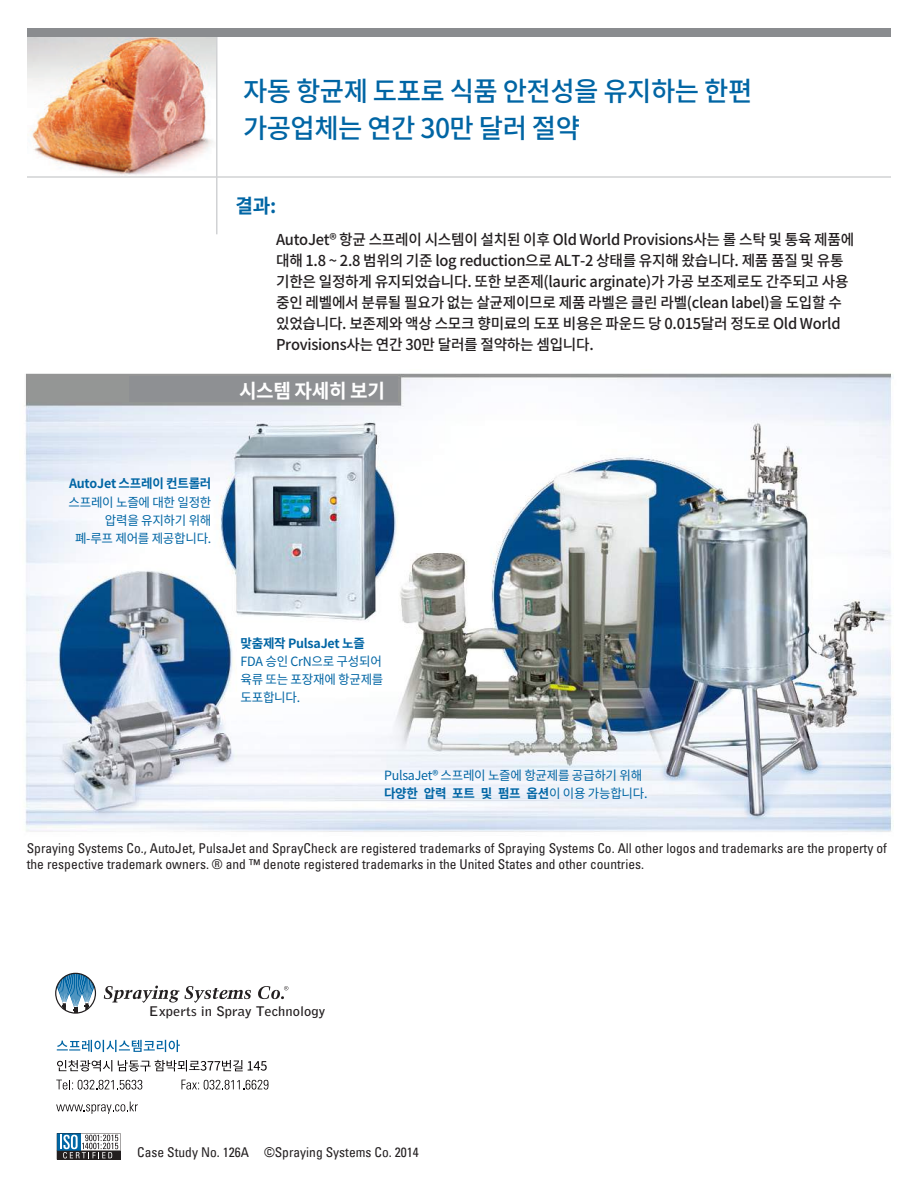
<style>
.page{position:relative;width:918px;height:1188px;background:#fff}
.page>*{position:absolute;margin:0;border:0;box-sizing:border-box;transform-origin:0 0}
.t1{font:500 27px/37.5px "Noto Sans CJ Kkr";letter-spacing:-.02em;color:#0065a4}
.t2{font:700 19.5px "Noto Sans CJ Kkr";letter-spacing:-.02em;color:#fff}
.t3{font:700 19.5px "Noto Sans CJ Kkr";color:#0065a4}
.t4{font:500 15px/21px "Noto Sans CJ Kkr";letter-spacing:-.02em;color:#231f20}
.t5{font:condensed 13.5px/16.2px "Univers";color:#231f20}
.t6{font:condensed 13.5px "Univers LT";color:#231f20}
.t7{font:700 13.2px "Bell Gothic Std";color:#231f20;scale:1.1 1}
.t8{font:12.75px/18px "Noto Sans CJ Kkr";letter-spacing:-.02em;color:#0065a4;text-align:right}
.t9{font:700 12.75px "Noto Sans CJ Kkr";letter-spacing:-.02em;color:#0065a4}
.t10{font:700 12.75px "Noto Sans Mono CJ Kkr";letter-spacing:-.02em;color:#0065a4}
.s1{font-family:"Noto Sans CJ Kkr";font-weight:400}
</style>
<div class="page">
<img style="left:27px;top:36px;width:189px;height:140px">
<hr style="left:216px;top:35px;width:2px;height:199px;background:#d1d2d4">
<hr style="left:27px;top:176px;width:864px;height:2px;background:#d1d2d4">
<div style="left:27px;top:28px;width:864px;height:8px;background:#8a8c8f"></div>
<svg style="left:55px;top:973px;width:41px;height:41px"></svg>
<svg style="left:104px;top:986px;width:147px;height:17px"></svg>
<svg style="left:258px;top:986px;width:30px;height:13px"></svg>
<svg style="left:57px;top:1040px;width:123px;height:12px"></svg>
<svg style="left:57px;top:1060px;width:55px;height:11px"></svg>
<svg style="left:118px;top:1060px;width:149px;height:11px"></svg>
<svg style="left:56px;top:1080px;width:86px;height:10px"></svg>
<svg style="left:182px;top:1080px;width:87px;height:10px"></svg>
<svg style="left:56px;top:1102px;width:82px;height:12px"></svg>
<img style="left:25px;top:373px;width:867px;height:459px">
<div style="left:130px;top:376px;width:268px;height:26px;background:#8e9093"></div>
<svg style="left:57px;top:1133px;width:64px;height:27px"></svg>
<h1 class="t1" style="left:243px;top:73px;width:511px">자동 항균제 도포로 식품 안전성을 유지하는 한편 가공업체는 연간 30만 달러 절약</h1>
<h2 class="t3" style="left:236px;top:195px;width:42px">결과:</h2>
<p class="t4" style="left:276px;top:229px;width:580px">AutoJet® 항균 스프레이 시스템이 설치된 이후 Old World Provisions사는 롤 스탁 및 통육 제품에 대해 1.8 ~ 2.8 범위의 기준 log reduction으로 ALT-2 상태를 유지해 왔습니다. 제품 품질 및 유통 기한은 일정하게 유지되었습니다. 또한 보존제(lauric arginate)가 가공 보조제로도 간주되고 사용 중인 레벨에서 분류될 필요가 없는 살균제이므로 제품 라벨은 클린 라벨(clean label)을 도입할 수 있었습니다. 보존제와 액상 스모크 향미료의 도포 비용은 파운드 당 0.015달러 정도로 Old World Provisions사는 연간 30만 달러를 절약하는 셈입니다.</p>
<h2 class="t2" style="left:239px;top:380px;width:147px">시스템 자세히 보기</h2>
<p class="t9" style="left:69px;top:477px;width:144px">AutoJet 스프레이 컨트롤러</p>
<p class="t8" style="left:69px;top:493px;width:144px">스프레이 노즐에 대한 일정한 압력을 유지하기 위해 폐-루프 제어를 제공합니다.</p>
<p class="t9" style="left:241px;top:636px;width:126px">맞춤제작 PulsaJet 노즐</p>
<p class="t8" style="left:241px;top:653px;width:144px;text-align:left">FDA 승인 CrN으로 구성되어 육류 또는 포장재에 항균제를 도포합니다.</p>
<p class="t8" style="left:384px;top:767px;width:260px">PulsaJet® 스프레이 노즐에 항균제를 공급하기 위해</p>
<p class="t10" style="left:384px;top:786px;width:265px">다양한 압력 포트 및 펌프 옵션<span class="s1">이 이용 가능합니다.</span></p>
<p class="t5" style="left:27px;top:839px;width:862px">Spraying Systems Co., AutoJet, PulsaJet and SprayCheck are registered trademarks of Spraying Systems Co. All other logos and trademarks are the property of the respective trademark owners. ® and ™ denote registered trademarks in the United States and other countries.</p>
<p class="t7" style="left:149px;top:1003px;width:162px">Experts in Spray Technology</p>
<p class="t6" style="left:137px;top:1144px;width:283px">Case Study No. 126A ©Spraying Systems Co. 2014</p>
</div>
